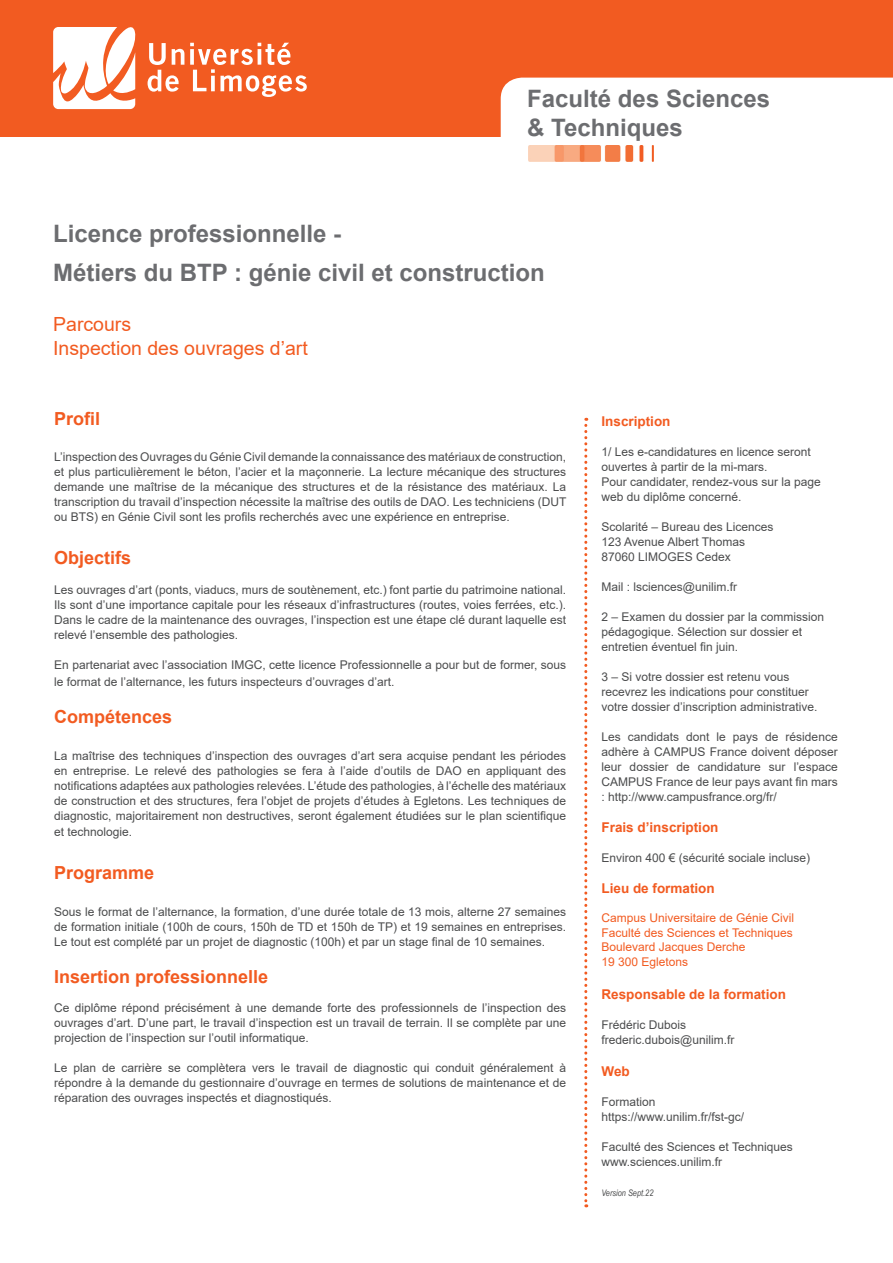
<style>
.page{position:relative;width:893px;height:1263px;background:#fff}
.page>*{position:absolute;margin:0;border:0;box-sizing:border-box;transform-origin:0 0}
.t1{font:700 24px/39px "Arial";color:#6c6d70}
.t2{font:19.5px/23.4px "Arial";color:#f25b21}
.t3{font:700 18px "Arial";color:#f25b21}
.t4{font:700 13.5px "Arial";color:#f25b21}
.t5{font:12px/15px "Arial";color:#4b4c4d}
.t6{font:12px/14.5px "Arial";color:#f25b21}
.t7{font:italic 9px "Arial Narrow";color:#4b4c4d}
</style>
<div class="page">
<div style="left:0;top:0;width:893px;height:136px;background:#f25b21"></div>
<svg style="left:53px;top:27px;width:83px;height:82px"></svg>
<svg style="left:148px;top:43px;width:36px;height:49px"></svg>
<svg style="left:190px;top:43px;width:117px;height:54px"></svg>
<div style="left:501px;top:78px;width:392px;height:84px;background:#fff"></div>
<img style="left:529px;top:146px;width:125px;height:15px">
<svg style="left:584px;top:418px;width:3px;height:789px"></svg>
<h1 class="t1" style="left:527px;top:84px;width:244px;line-height:28.8px">Faculté des Sciences &amp; Techniques</h1>
<h1 class="t1" style="left:53px;top:214px;width:493px">Licence professionnelle -<br>Métiers du BTP : génie civil et construction</h1>
<h2 class="t2" style="left:53px;top:312px;width:256px">Parcours<br>Inspection des ouvrages d’art</h2>
<h3 class="t3" style="left:54px;top:405px;width:48px">Profil</h3>
<p class="t5" style="left:54px;top:449px;width:514px;text-align:justify">L’inspection des Ouvrages du Génie Civil demande la connaissance des matériaux de construction, et plus particulièrement le béton, l’acier et la maçonnerie. La lecture mécanique des structures demande une maîtrise de la mécanique des structures et de la résistance des matériaux. La transcription du travail d’inspection nécessite la maîtrise des outils de DAO. Les techniciens (DUT ou BTS) en Génie Civil sont les profils recherchés avec une expérience en entreprise.</p>
<h3 class="t3" style="left:54px;top:545px;width:79px">Objectifs</h3>
<p class="t5" style="left:54px;top:582px;width:514px;text-align:justify">Les ouvrages d’art (ponts, viaducs, murs de soutènement, etc.) font partie du patrimoine national.<br>Ils sont d’une importance capitale pour les réseaux d’infrastructures (routes, voies ferrées, etc.).<br>Dans le cadre de la maintenance des ouvrages, l’inspection est une étape clé durant laquelle est relevé l’ensemble des pathologies.</p>
<p class="t5" style="left:54px;top:657px;width:514px;line-height:16.2px">En partenariat avec l’association IMGC, cette licence Professionnelle a pour but de former, sous le format de l’alternance, les futurs inspecteurs d’ouvrages d’art.</p>
<h3 class="t3" style="left:54px;top:704px;width:120px">Compétences</h3>
<p class="t5" style="left:54px;top:748px;width:514px;text-align:justify">La maîtrise des techniques d’inspection des ouvrages d’art sera acquise pendant les périodes en entreprise. Le relevé des pathologies se fera à l’aide d’outils de DAO en appliquant des notifications adaptées aux pathologies relevées. L’étude des pathologies, à l’échelle des matériaux de construction et des structures, fera l’objet de projets d’études à Egletons. Les techniques de diagnostic, majoritairement non destructives, seront également étudiées sur le plan scientifique</p>
<p class="t5" style="left:54px;top:824px;width:80px">et technologie.</p>
<h3 class="t3" style="left:54px;top:860px;width:102px">Programme</h3>
<p class="t5" style="left:54px;top:904px;width:513px;text-align:justify">Sous le format de l’alternance, la formation, d’une durée totale de 13 mois, alterne 27 semaines de formation initiale (100h de cours, 150h de TD et 150h de TP) et 19 semaines en entreprises.<br>Le tout est complété par un projet de diagnostic (100h) et par un stage final de 10 semaines.</p>
<h3 class="t3" style="left:54px;top:963px;width:216px">Insertion professionnelle</h3>
<p class="t5" style="left:54px;top:1000px;width:513px;text-align:justify">Ce diplôme répond précisément à une demande forte des professionnels de l’inspection des ouvrages d’art. D’une part, le travail d’inspection est un travail de terrain. Il se complète par une projection de l’inspection sur l’outil informatique.</p>
<p class="t5" style="left:54px;top:1060px;width:514px;text-align:justify">Le plan de carrière se complètera vers le travail de diagnostic qui conduit généralement à répondre à la demande du gestionnaire d’ouvrage en termes de solutions de maintenance et de réparation des ouvrages inspectés et diagnostiqués.</p>
<p class="t4" style="left:601px;top:411px;width:71px">Inscription</p>
<p class="t5" style="left:601px;top:444px;width:221px">1/ Les e-candidatures en licence seront ouvertes à partir de la mi-mars.<br>Pour candidater, rendez-vous sur la page web du diplôme concerné.</p>
<p class="t5" style="left:601px;top:519px;width:174px">Scolarité – Bureau des Licences<br>123 Avenue Albert Thomas<br>87060 LIMOGES Cedex</p>
<p class="t5" style="left:601px;top:579px;width:137px">Mail : lsciences@unilim.fr</p>
<p class="t5" style="left:601px;top:609px;width:224px">2 – Examen du dossier par la commission pédagogique. Sélection sur dossier et entretien éventuel fin juin.</p>
<p class="t5" style="left:601px;top:669px;width:218px">3 – Si votre dossier est retenu vous recevrez les indications pour constituer votre dossier d’inscription administrative.</p>
<p class="t5" style="left:601px;top:729px;width:238px;text-align:justify">Les candidats dont le pays de résidence adhère à CAMPUS France doivent déposer leur dossier de candidature sur l’espace CAMPUS France de leur pays avant fin mars : http://www.campusfrance.org/fr/</p>
<p class="t4" style="left:601px;top:817px;width:119px">Frais d’inscription</p>
<p class="t5" style="left:601px;top:850px;width:210px">Environ 400 € (sécurité sociale incluse)</p>
<p class="t4" style="left:601px;top:879px;width:115px">Lieu de formation</p>
<p class="t6" style="left:601px;top:911px;width:194px">Campus Universitaire de Génie Civil<br>Faculté des Sciences et Techniques<br>Boulevard Jacques Derche<br>19 300 Egletons</p>
<p class="t4" style="left:601px;top:984px;width:186px">Responsable de la formation</p>
<p class="t5" style="left:601px;top:1017px;width:134px">Frédéric Dubois frederic.dubois@unilim.fr</p>
<p class="t4" style="left:601px;top:1062px;width:30px">Web</p>
<p class="t5" style="left:601px;top:1094px;width:144px">Formation https://www.unilim.fr/fst-gc/</p>
<p class="t5" style="left:601px;top:1139px;width:193px">Faculté des Sciences et Techniques www.sciences.unilim.fr</p>
<p class="t7" style="left:601px;top:1186px;width:54px">Version Sept.22</p>
</div>
